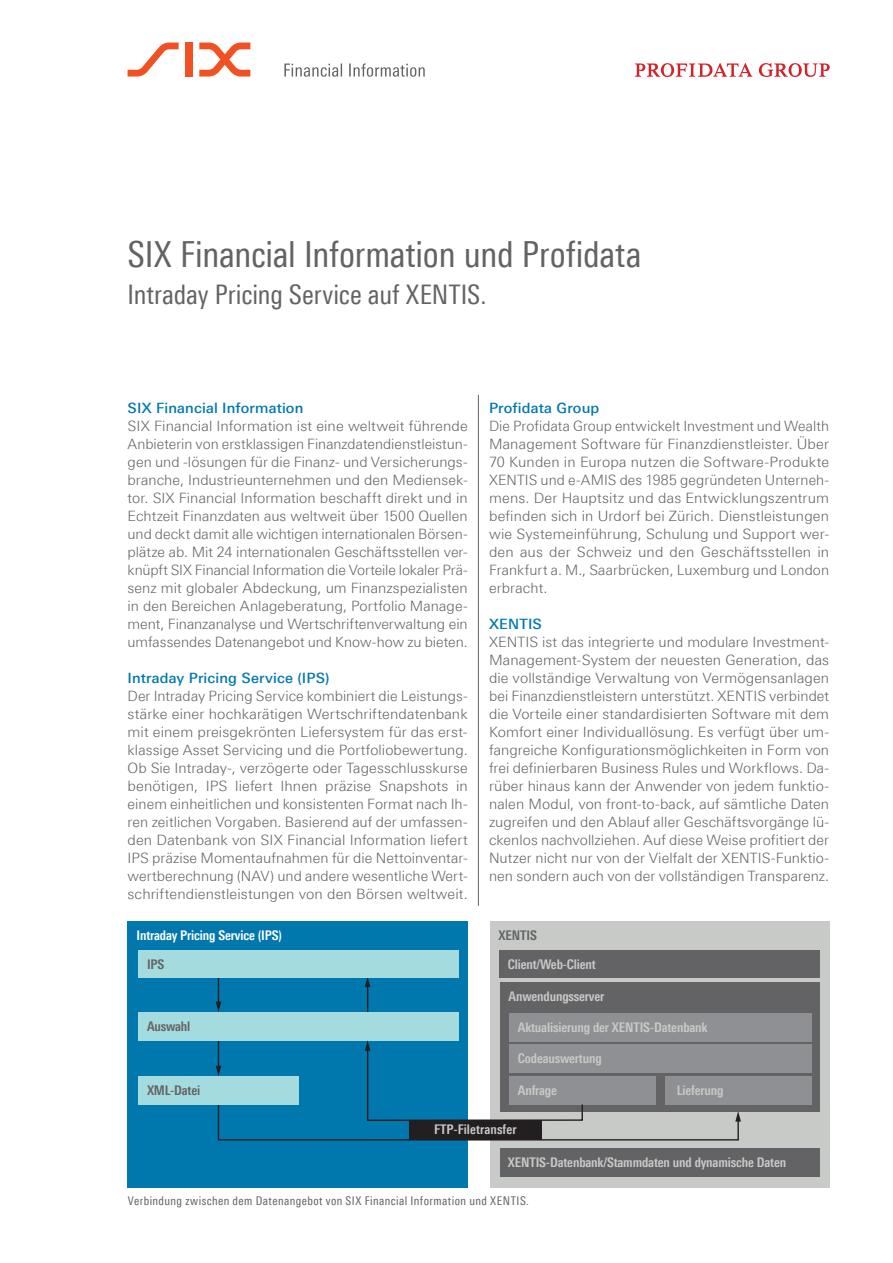
<style>
.page{position:relative;width:893px;height:1263px;background:#fff}
.page>*{position:absolute;margin:0;border:0;box-sizing:border-box;transform-origin:0 0}
.t1{font:36px "Linotype Univers 420 Cn";letter-spacing:-.01em;color:#636366}
.t2{font:27px "Linotype Univers 420 Cn";color:#636366}
.t3{font:300 14.25px/18px "Linotype Univers 330";letter-spacing:.005em;color:#636366;text-align:justify}
.t4{font:500 14.25px "Linotype Univers 530";letter-spacing:.01em;color:#0078ae}
.t5{font:700 13.35px "Linotype Univers 620 Cn";letter-spacing:-.01em;color:#c7cac7}
.t6{font:700 13.35px "Linotype Univers 620 Cn";letter-spacing:-.01em;color:#fff}
.t7{font:700 13.35px "Linotype Univers 620 Cn";letter-spacing:-.01em;color:#636366}
.t8{font:700 13.35px "Linotype Univers 620 Cn";letter-spacing:.01em;color:#c7cac7}
.t9{font:12px "Linotype Univers 420 Cn";letter-spacing:.035em;color:#636366}
</style>
<div class="page">
<hr style="left:478px;top:395px;width:1px;height:511px;background:#636366">
<svg style="left:128px;top:43px;width:51px;height:34px"></svg>
<div style="left:185px;top:43px;width:8px;height:34px;background:#f15122"></div>
<svg style="left:199px;top:43px;width:51px;height:34px"></svg>
<svg style="left:284px;top:63px;width:141px;height:14px"></svg>
<div style="left:128px;top:921px;width:340px;height:267px;background:#0078ae"></div>
<svg style="left:216px;top:977px;width:5px;height:35px"></svg>
<svg style="left:365px;top:977px;width:5px;height:35px"></svg>
<div style="left:490px;top:921px;width:339px;height:267px;background:#c7cac7"></div>
<div style="left:138px;top:1012px;width:320px;height:28px;background:#a4dbde"></div>
<div style="left:138px;top:950px;width:320px;height:27px;background:#a4dbde"></div>
<div style="left:499px;top:950px;width:320px;height:27px;background:#636366"></div>
<div style="left:138px;top:1076px;width:161px;height:28px;background:#a4dbde"></div>
<div style="left:500px;top:982px;width:320px;height:130px;background:#636366"></div>
<div style="left:500px;top:1148px;width:320px;height:29px;background:#636366"></div>
<div style="left:509px;top:1014px;width:302px;height:28px;background:#8e9093"></div>
<div style="left:509px;top:1045px;width:302px;height:28px;background:#8e9093"></div>
<div style="left:665px;top:1076px;width:146px;height:28px;background:#8e9093"></div>
<svg style="left:216px;top:1040px;width:525px;height:100px"></svg>
<svg style="left:635px;top:63px;width:195px;height:14px"></svg>
<h1 class="t1" style="left:128px;top:233px;width:515px">SIX Financial Information und Profidata</h1>
<h2 class="t2" style="left:128px;top:279px;width:360px">Intraday Pricing Service auf XENTIS.</h2>
<p class="t4" style="left:128px;top:399px;width:177px">SIX Financial Information</p>
<p class="t3" style="left:128px;top:417px;width:342px">SIX Financial Information ist eine weltweit führende Anbieterin von erstklassigen Finanzdatendienstleistun&shy;gen und -lösungen für die Finanz- und Versicherungs&shy;branche, Industrieunternehmen und den Mediensek&shy;tor. SIX Financial Information beschafft direkt und in Echtzeit Finanzdaten aus weltweit über 1500 Quellen und deckt damit alle wichtigen internationalen Börsen&shy;plätze ab. Mit 24 internationalen Geschäftsstellen ver&shy;knüpft SIX Financial Information die Vorteile lokaler Prä&shy;senz mit globaler Abdeckung, um Finanzspezialisten in den Bereichen Anlageberatung, Portfolio Manage&shy;ment, Finanzanalyse und Wertschriftenverwaltung ein umfassendes Datenangebot und Know-how zu bieten.</p>
<p class="t4" style="left:128px;top:669px;width:203px">Intraday Pricing Service (IPS)</p>
<p class="t3" style="left:128px;top:687px;width:342px">Der Intraday Pricing Service kombiniert die Leistungs&shy;stärke einer hochkarätigen Wertschriftendatenbank mit einem preisgekrönten Liefersystem für das erst&shy;klassige Asset Servicing und die Portfoliobewertung.<br>Ob Sie Intraday-, verzögerte oder Tagesschlusskurse benötigen, IPS liefert Ihnen präzise Snapshots in einem einheitlichen und konsistenten Format nach Ih&shy;ren zeitlichen Vorgaben. Basierend auf der umfassen&shy;den Datenbank von SIX Financial Information liefert IPS präzise Momentaufnahmen für die Nettoinventar&shy;wertberechnung (NAV) und andere wesentliche Wert&shy;schriftendienstleistungen von den Börsen weltweit.</p>
<p class="t4" style="left:489px;top:399px;width:112px">Profidata Group</p>
<p class="t3" style="left:489px;top:417px;width:342px">Die Profidata Group entwickelt Investment und Wealth Management Software für Finanzdienstleister. Über 70 Kunden in Europa nutzen die Software-Produkte XENTIS und e-AMIS des 1985 gegründeten Unterneh&shy;mens. Der Hauptsitz und das Entwicklungszentrum befinden sich in Urdorf bei Zürich. Dienstleistungen wie Systemeinführung, Schulung und Support wer&shy;den aus der Schweiz und den Geschäftsstellen in Frankfurt a. M., Saarbrücken, Luxemburg und London erbracht.</p>
<p class="t4" style="left:489px;top:615px;width:54px">XENTIS</p>
<p class="t3" style="left:489px;top:633px;width:342px">XENTIS ist das integrierte und modulare Investment-Management-System der neuesten Generation, das die vollständige Verwaltung von Vermögensanlagen bei Finanzdienstleistern unterstützt. XENTIS verbindet die Vorteile einer standardisierten Software mit dem Komfort einer Individuallösung. Es verfügt über um&shy;fangreiche Konfigurationsmöglichkeiten in Form von frei definierbaren Business Rules und Workflows. Da&shy;rüber hinaus kann der Anwender von jedem funktio&shy;nalen Modul, von front-to-back, auf sämtliche Daten zugreifen und den Ablauf aller Geschäftsvorgänge lü&shy;ckenlos nachvollziehen. Auf diese Weise profitiert der Nutzer nicht nur von der Vielfalt der XENTIS-Funktio&shy;nen sondern auch von der vollständigen Transparenz.</p>
<p class="t6" style="left:137px;top:927px;width:147px">Intraday Pricing Service (IPS)</p>
<p class="t7" style="left:499px;top:927px;width:40px">XENTIS</p>
<p class="t7" style="left:147px;top:956px;width:19px">IPS</p>
<p class="t7" style="left:147px;top:1018px;width:45px">Auswahl</p>
<p class="t7" style="left:147px;top:1082px;width:55px">XML-Datei</p>
<p class="t5" style="left:508px;top:956px;width:90px">Client/Web-Client</p>
<p class="t5" style="left:509px;top:988px;width:97px">Anwendungsserver</p>
<p class="t5" style="left:518px;top:1019px;width:191px">Aktualisierung der XENTIS-Datenbank</p>
<p class="t5" style="left:518px;top:1051px;width:85px">Codeauswertung</p>
<p class="t5" style="left:518px;top:1082px;width:41px">Anfrage</p>
<p class="t5" style="left:677px;top:1082px;width:48px">Lieferung</p>
<p class="t8" style="left:434px;top:1121px;width:84px">FTP-Filetransfer</p>
<p class="t5" style="left:508px;top:1154px;width:280px">XENTIS-Datenbank/Stammdaten und dynamische Daten</p>
<p class="t9" style="left:128px;top:1194px;width:403px">Verbindung zwischen dem Datenangebot von SIX Financial Information und XENTIS.</p>
</div>
